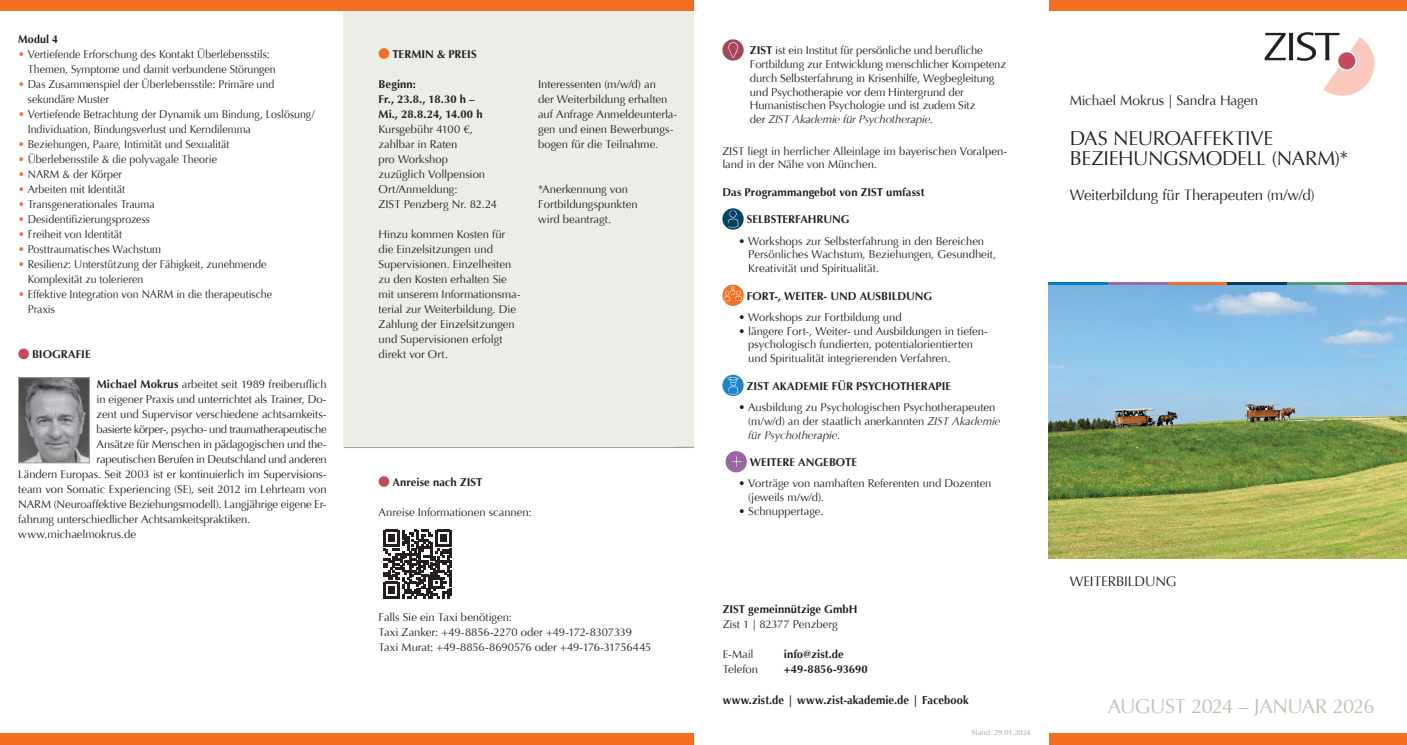
<style>
.page{position:relative;width:1407px;height:745px;background:#fff}
.page>*{position:absolute;margin:0;border:0;box-sizing:border-box;transform-origin:0 0}
.t1{font:20px/20px "Optima LT Pro";letter-spacing:-.02em;color:#231f20}
.t2{font:20px "Optima LT Pro";letter-spacing:-.03em;color:#c2c0b2}
.t3{font:15px "Optima LT Pro";letter-spacing:-.015em;color:#231f20}
.t4{font:13.75px "Optima LT Pro";letter-spacing:-.015em;color:#231f20}
.t5{font:700 11.62px "Optima LT Pro";letter-spacing:.01em;color:#231f20;scale:.96 1}
.t6{font:11.25px/15px "Optima LT Pro";letter-spacing:-.005em;color:#231f20}
.t7{font:11.25px/15px "Optima LT Pro";letter-spacing:-.005em;color:#231f20;scale:.95 1}
.t8{font:700 11.25px/15px "Optima LT Pro";letter-spacing:.005em;color:#231f20}
.t9{font:11.25px "Optima LT Pro";letter-spacing:-.03em;color:#231f20}
.t10{font:700 11.25px "Optima LT Pro";letter-spacing:.005em;color:#231f20;scale:.95 1}
.t11{font:7.5px "Optima LT Pro";color:#a3a08c}
.s1{color:#f36e21}
.s2{font-weight:700}
.s3{font-style:italic}
</style>
<div class="page">
<div style="left:344px;top:11px;width:350px;height:437px;background:#edede8"></div>
<div style="left:344px;top:0;width:331px;height:446px;background:#edede8"></div>
<div style="left:0;top:0;width:1406px;height:11px;background:#f36e21"></div>
<div style="left:0;top:733px;width:1407px;height:11px;background:#f36e21"></div>
<div style="left:694px;top:0;width:354px;height:744px;background:#fff"></div>
<img style="left:1048px;top:284px;width:359px;height:273px">
<hr style="left:1048px;top:283px;width:60px;height:2px;background:#0080c1">
<hr style="left:1108px;top:283px;width:60px;height:2px;background:#9967a5">
<hr style="left:1168px;top:283px;width:59px;height:2px;background:#f36e21">
<hr style="left:1227px;top:283px;width:60px;height:2px;background:#003e62">
<hr style="left:1287px;top:283px;width:59px;height:2px;background:#4d9c74">
<hr style="left:1346px;top:283px;width:60px;height:2px;background:#c6495c">
<div style="left:379px;top:476px;width:10px;height:10px;background:#c6495c;border-radius:50%"></div>
<svg style="left:383px;top:529px;width:69px;height:69px"></svg>
<svg style="left:1264px;top:32px;width:110px;height:64px"></svg>
<svg style="left:722px;top:39px;width:22px;height:22px"></svg>
<svg style="left:728px;top:42px;width:11px;height:16px"></svg>
<svg style="left:722px;top:208px;width:22px;height:21px"></svg>
<svg style="left:728px;top:210px;width:11px;height:17px"></svg>
<svg style="left:722px;top:284px;width:22px;height:22px"></svg>
<svg style="left:724px;top:286px;width:18px;height:15px"></svg>
<svg style="left:722px;top:374px;width:22px;height:22px"></svg>
<svg style="left:727px;top:376px;width:12px;height:18px"></svg>
<div style="left:725px;top:451px;width:22px;height:21px;background:#9967a0;border-radius:50%"></div>
<svg style="left:731px;top:456px;width:10px;height:11px"></svg>
<div style="left:379px;top:48px;width:10px;height:11px;background:#f36e21;border-radius:50%"></div>
<div style="left:18px;top:348px;width:11px;height:11px;background:#c6495c;border-radius:50%"></div>
<img style="left:20px;top:379px;width:68px;height:82px">
<div style="left:18px;top:377px;width:72px;height:86px;border:1px solid #a3a08c"></div>
<p class="t10" style="left:18px;top:32px;width:43px">Modul 4</p>
<p class="t7" style="left:28px;top:46px;width:263px;text-indent:-9px"><span class="s1">•</span> Vertiefende Erforschung des Kontakt Überlebensstils:<br>Themen, Symptome und damit verbundene Störungen</p>
<p class="t7" style="left:28px;top:76px;width:261px;text-indent:-9px"><span class="s1">•</span> Das Zusammenspiel der Überlebensstile: Primäre und sekundäre Muster</p>
<p class="t7" style="left:28px;top:106px;width:304px;text-indent:-9px"><span class="s1">•</span> Vertiefende Betrachtung der Dynamik um Bindung, Loslösung/<br>Individuation, Bindungsverlust und Kerndilemma</p>
<p class="t7" style="left:18px;top:136px;width:224px"><span class="s1">•</span> Beziehungen, Paare, Intimität und Sexualität</p>
<p class="t7" style="left:18px;top:151px;width:211px"><span class="s1">•</span> Überlebensstile &amp; die polyvagale Theorie</p>
<p class="t7" style="left:18px;top:166px;width:111px"><span class="s1">•</span> NARM &amp; der Körper</p>
<p class="t7" style="left:18px;top:181px;width:114px"><span class="s1">•</span> Arbeiten mit Identität</p>
<p class="t7" style="left:18px;top:196px;width:145px"><span class="s1">•</span> Transgenerationales Trauma</p>
<p class="t7" style="left:18px;top:211px;width:140px"><span class="s1">•</span> Desidentifizierungsprozess</p>
<p class="t7" style="left:18px;top:226px;width:111px"><span class="s1">•</span> Freiheit von Identität</p>
<p class="t7" style="left:18px;top:241px;width:152px"><span class="s1">•</span> Posttraumatisches Wachstum</p>
<p class="t7" style="left:28px;top:256px;width:253px;text-indent:-9px"><span class="s1">•</span> Resilienz: Unterstützung der Fähigkeit, zunehmende<br>Komplexität zu tolerieren</p>
<p class="t7" style="left:28px;top:286px;width:259px;text-indent:-9px"><span class="s1">•</span> Effektive Integration von NARM in die therapeutische<br>Praxis</p>
<p class="t8" style="left:32px;top:346px;width:60px">BIOGRAFIE</p>
<p class="t6" style="left:97px;top:376px;width:231px"><span class="s2">Michael Mokrus</span> arbeitet seit 1989 freiberuflich</p>
<p class="t6" style="left:97px;top:391px;width:231px">in eigener Praxis und unterrichtet als Trainer, Do-</p>
<p class="t6" style="left:97px;top:406px;width:231px">zent und Supervisor verschiedene achtsamkeits-</p>
<p class="t9" style="left:97px;top:422px;width:231px">basierte körper-, psycho- und traumatherapeutische</p>
<p class="t6" style="left:97px;top:436px;width:231px">Ansätze für Menschen in pädagogischen und the-</p>
<p class="t6" style="left:97px;top:451px;width:231px">rapeutischen Berufen in Deutschland und anderen</p>
<p class="t6" style="left:18px;top:466px;width:310px">Ländern Europas. Seit 2003 ist er kontinuierlich im Supervisions-</p>
<p class="t6" style="left:18px;top:481px;width:310px">team von Somatic Experiencing (SE), seit 2012 im Lehrteam von</p>
<p class="t6" style="left:18px;top:496px;width:310px">NARM (Neuroaffektive Beziehungsmodell). Langjährige eigene Er-</p>
<p class="t6" style="left:18px;top:511px;width:233px">fahrung unterschiedlicher Achtsamkeitspraktiken.</p>
<p class="t6" style="left:18px;top:526px;width:119px">www.michaelmokrus.de</p>
<p class="t8" style="left:392px;top:46px;width:86px">TERMIN &amp; PREIS</p>
<p class="t8" style="left:379px;top:76px;width:105px">Beginn:<br>Fr., 23.8., 18.30 h –<br>Mi., 28.8.24, 14.00 h</p>
<p class="t6" style="left:379px;top:121px;width:120px">Kursgebühr 4100 €, zahlbar in Raten<br>pro Workshop zuzüglich Vollpension<br>Ort/Anmeldung:<br>ZIST Penzberg Nr. 82.24</p>
<p class="t6" style="left:379px;top:226px;width:143px">Hinzu kommen Kosten für die Einzelsitzungen und<br>Supervisionen. Einzelheiten zu den Kosten erhalten Sie mit unserem Informationsma&shy;terial zur Weiterbildung. Die<br>Zahlung der Einzelsitzungen und Supervisionen erfolgt direkt vor Ort.</p>
<p class="t6" style="left:538px;top:76px;width:141px">Interessenten (m/w/d) an<br>der Weiterbildung erhalten auf Anfrage Anmeldeunterla&shy;gen und einen Bewerbungs&shy;bogen für die Teilnahme.</p>
<p class="t6" style="left:538px;top:181px;width:101px">*Anerkennung von<br>Fortbildungspunkten wird beantragt.</p>
<p class="t8" style="left:392px;top:474px;width:92px">Anreise nach ZIST</p>
<p class="t6" style="left:379px;top:504px;width:155px">Anreise Informationen scannen:</p>
<p class="t6" style="left:379px;top:609px;width:274px">Falls Sie ein Taxi benötigen:<br>Taxi Zanker: +49-8856-2270 oder +49-172-8307339<br>Taxi Murat: +49-8856-8690576 oder +49-176-31756445</p>
<p class="t6" style="left:750px;top:44px;width:258px;line-height:13.8px"><span class="s2">ZIST</span> ist ein Institut für persönliche und berufliche Fortbildung zur Entwicklung menschlicher Kompetenz durch Selbsterfahrung in Krisenhilfe, Wegbegleitung und Psychotherapie vor dem Hintergrund der Humanistischen Psychologie und ist zudem Sitz<br>der <span class="s3">ZIST Akademie für Psychotherapie.</span></p>
<p class="t6" style="left:722px;top:144px;width:286px;line-height:13.8px">ZIST liegt in herrlicher Alleinlage im bayerischen Voralpen&shy;land in der Nähe von München.</p>
<p class="t8" style="left:722px;top:184px;width:204px">Das Programmangebot von ZIST umfasst</p>
<p class="t8" style="left:747px;top:212px;width:104px">SELBSTERFAHRUNG</p>
<p class="t6" style="left:748px;top:234px;width:249px;line-height:13.8px;text-indent:-10px">• Workshops zur Selbsterfahrung in den Bereichen<br>Persönliches Wachstum, Beziehungen, Gesundheit,<br>Kreativität und Spiritualität.</p>
<p class="t8" style="left:747px;top:288px;width:187px">FORT-, WEITER- UND AUSBILDUNG</p>
<p class="t6" style="left:738px;top:309px;width:165px">• Workshops zur Fortbildung und</p>
<p class="t6" style="left:748px;top:324px;width:241px;line-height:13.8px;text-indent:-10px">• längere Fort-, Weiter- und Ausbildungen in tiefen&shy;psychologisch fundierten, potentialorientierten und Spiritualität integrierenden Verfahren.</p>
<p class="t8" style="left:747px;top:378px;width:206px">ZIST AKADEMIE FÜR PSYCHOTHERAPIE</p>
<p class="t6" style="left:748px;top:400px;width:254px;line-height:13.8px;text-indent:-10px">• Ausbildung zu Psychologischen Psychotherapeuten (m/w/d) an der staatlich anerkannten <span class="s3">ZIST Akademie für Psychotherapie.</span></p>
<p class="t8" style="left:750px;top:454px;width:109px">WEITERE ANGEBOTE</p>
<p class="t6" style="left:748px;top:476px;width:245px;line-height:13.8px;text-indent:-10px">• Vorträge von namhaften Referenten und Dozenten (jeweils m/w/d).</p>
<p class="t6" style="left:738px;top:503px;width:87px">• Schnuppertage.</p>
<p class="t8" style="left:723px;top:601px;width:136px">ZIST gemeinnützige GmbH</p>
<p class="t6" style="left:723px;top:616px;width:117px">Zist 1 | 82377 Penzberg</p>
<p class="t6" style="left:723px;top:646px;width:32px">E-Mail</p>
<p class="t8" style="left:784px;top:646px;width:61px">info@zist.de</p>
<p class="t6" style="left:723px;top:661px;width:37px">Telefon</p>
<p class="t8" style="left:784px;top:661px;width:85px">+49-8856-93690</p>
<p class="t5" style="left:723px;top:692px;width:258px">www.zist.de | www.zist-akademie.de | Facebook</p>
<p class="t11" style="left:971px;top:726px;width:61px">Stand: 29.01.2024</p>
<p class="t4" style="left:1069px;top:91px;width:190px">Michael Mokrus | Sandra Hagen</p>
<h1 class="t1" style="left:1069px;top:128px;width:280px">DAS NEUROAFFEKTIVE<br>BEZIEHUNGSMODELL (NARM)*</h1>
<h2 class="t3" style="left:1069px;top:185px;width:246px">Weiterbildung für Therapeuten (m/w/d)</h2>
<p class="t4" style="left:1069px;top:572px;width:108px">WEITERBILDUNG</p>
<h1 class="t2" style="left:1107px;top:693px;width:268px">AUGUST 2024 – JANUAR 2026</h1>
</div>
